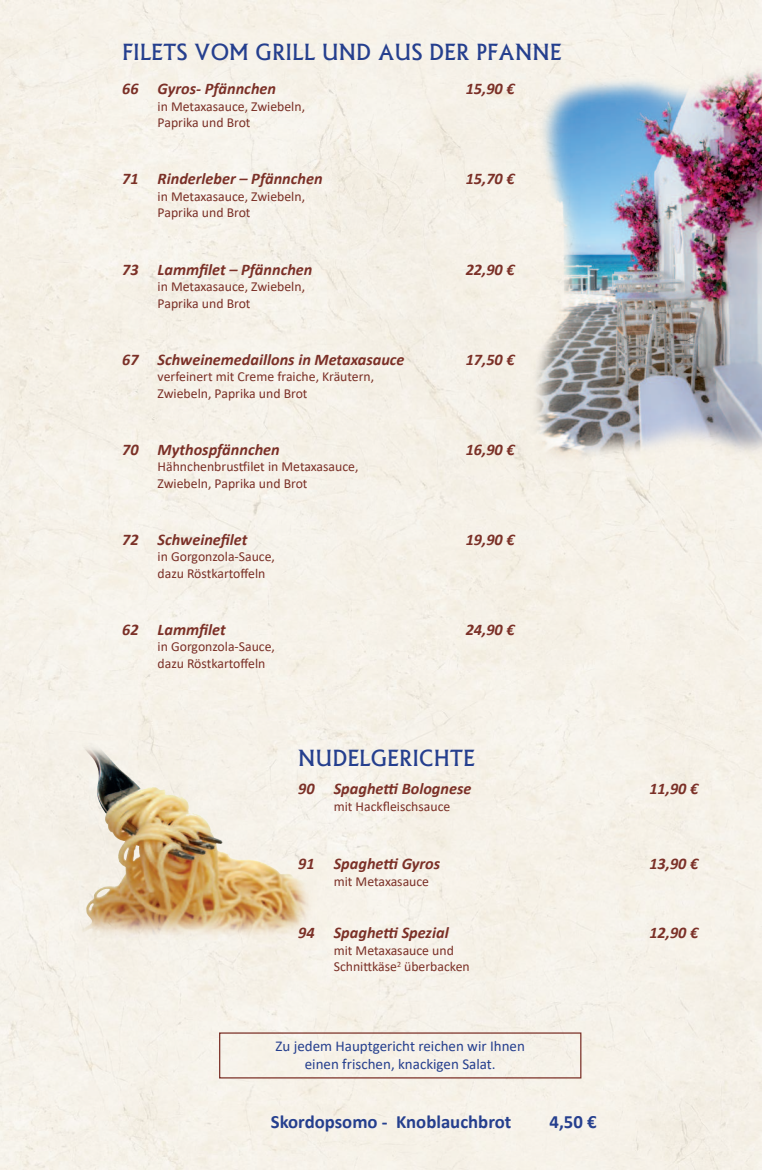
<style>
.page{position:relative;width:762px;height:1170px;background:#fff}
.page>*{position:absolute;margin:0;border:0;box-sizing:border-box;transform-origin:0 0}
.t1{font:21.25px "Alaska";color:#253f8e}
.t2{font:700 18.75px "Calibri";color:#253f8e}
.t3{font:italic 700 16.25px "Calibri";color:#7b3027}
.t4{font:15px/18px "Calibri";color:#253f8e;text-align:center}
.t5{font:13.75px/16.5px "Calibri";color:#7b3027}
</style>
<div class="page">
<div style="left:0;top:0;width:762px;height:1169px;background:#f6f1e8"></div>
<div style="left:219px;top:1032px;width:362px;height:46px;border:1px solid #7b3027"></div>
<img style="left:82px;top:731px;width:32px;height:104px">
<img style="left:520px;top:65px;width:242px;height:408px">
<svg style="left:384px;top:783px;width:14px;height:11px"></svg>
<svg style="left:384px;top:858px;width:14px;height:11px"></svg>
<svg style="left:384px;top:927px;width:14px;height:11px"></svg>
<h1 class="t1" style="left:122px;top:41px;width:441px">FILETS VOM GRILL UND AUS DER PFANNE</h1>
<p class="t3" style="left:122px;top:77px;width:155px">66 Gyros- Pfännchen</p>
<p class="t3" style="left:466px;top:77px;width:51px">15,90 €</p>
<p class="t5" style="left:158px;top:98px;width:149px">in Metaxasauce, Zwiebeln,<br>Paprika und Brot</p>
<p class="t3" style="left:122px;top:173px;width:202px">71 Rinderleber – Pfännchen</p>
<p class="t3" style="left:466px;top:173px;width:51px">15,70 €</p>
<p class="t5" style="left:158px;top:188px;width:149px">in Metaxasauce, Zwiebeln,<br>Paprika und Brot</p>
<p class="t3" style="left:122px;top:257px;width:192px">73 Lamm昀椀let – Pfännchen</p>
<p class="t3" style="left:466px;top:257px;width:51px">22,90 €</p>
<p class="t5" style="left:158px;top:278px;width:149px">in Metaxasauce, Zwiebeln,<br>Paprika und Brot</p>
<p class="t3" style="left:122px;top:353px;width:284px">67 Schweinemedaillons in Metaxasauce</p>
<p class="t3" style="left:466px;top:353px;width:51px">17,50 €</p>
<p class="t5" style="left:158px;top:368px;width:218px">verfeinert mit Creme fraiche, Kräutern,<br>Zwiebeln, Paprika und Brot</p>
<p class="t3" style="left:122px;top:443px;width:159px">70 Mythospfännchen</p>
<p class="t3" style="left:466px;top:443px;width:51px">16,90 €</p>
<p class="t5" style="left:158px;top:458px;width:202px">Hähnchenbrus琀昀ilet in Metaxasauce,<br>Zwiebeln, Paprika und Brot</p>
<p class="t3" style="left:122px;top:527px;width:127px">72 Schweine昀椀let</p>
<p class="t3" style="left:466px;top:527px;width:51px">19,90 €</p>
<p class="t5" style="left:158px;top:548px;width:119px">in Gorgonzola-Sauce, dazu Röstkarto昀昀eln</p>
<p class="t3" style="left:122px;top:617px;width:105px">62 Lamm昀椀let</p>
<p class="t3" style="left:466px;top:617px;width:51px">24,90 €</p>
<p class="t5" style="left:158px;top:638px;width:119px">in Gorgonzola-Sauce, dazu Röstkarto昀昀eln</p>
<h1 class="t1" style="left:298px;top:746px;width:178px">NUDELGERICHTE</h1>
<p class="t3" style="left:298px;top:777px;width:175px">90 Spaghe琀 Bolognese</p>
<p class="t3" style="left:649px;top:777px;width:51px">11,90 €</p>
<p class="t5" style="left:334px;top:797px;width:118px">mit Hack昀氀eischsauce</p>
<p class="t3" style="left:298px;top:852px;width:143px">91 Spaghe琀 Gyros</p>
<p class="t3" style="left:649px;top:852px;width:51px">13,90 €</p>
<p class="t5" style="left:334px;top:872px;width:97px">mit Metaxasauce</p>
<p class="t3" style="left:298px;top:921px;width:152px">94 Spaghe琀 Spezial</p>
<p class="t3" style="left:649px;top:921px;width:51px">12,90 €</p>
<p class="t5" style="left:334px;top:941px;width:138px">mit Metaxasauce und<br>Schni琀琀käse<sup>2</sup> überbacken</p>
<p class="t4" style="left:275px;top:1036px;width:251px">Zu jedem Hauptgericht reichen wir Ihnen einen frischen, knackigen Salat.</p>
<h2 class="t2" style="left:271px;top:1114px;width:242px">Skordopsomo - Knoblauchbrot</h2>
<h2 class="t2" style="left:549px;top:1114px;width:49px">4,50 €</h2>
</div>
